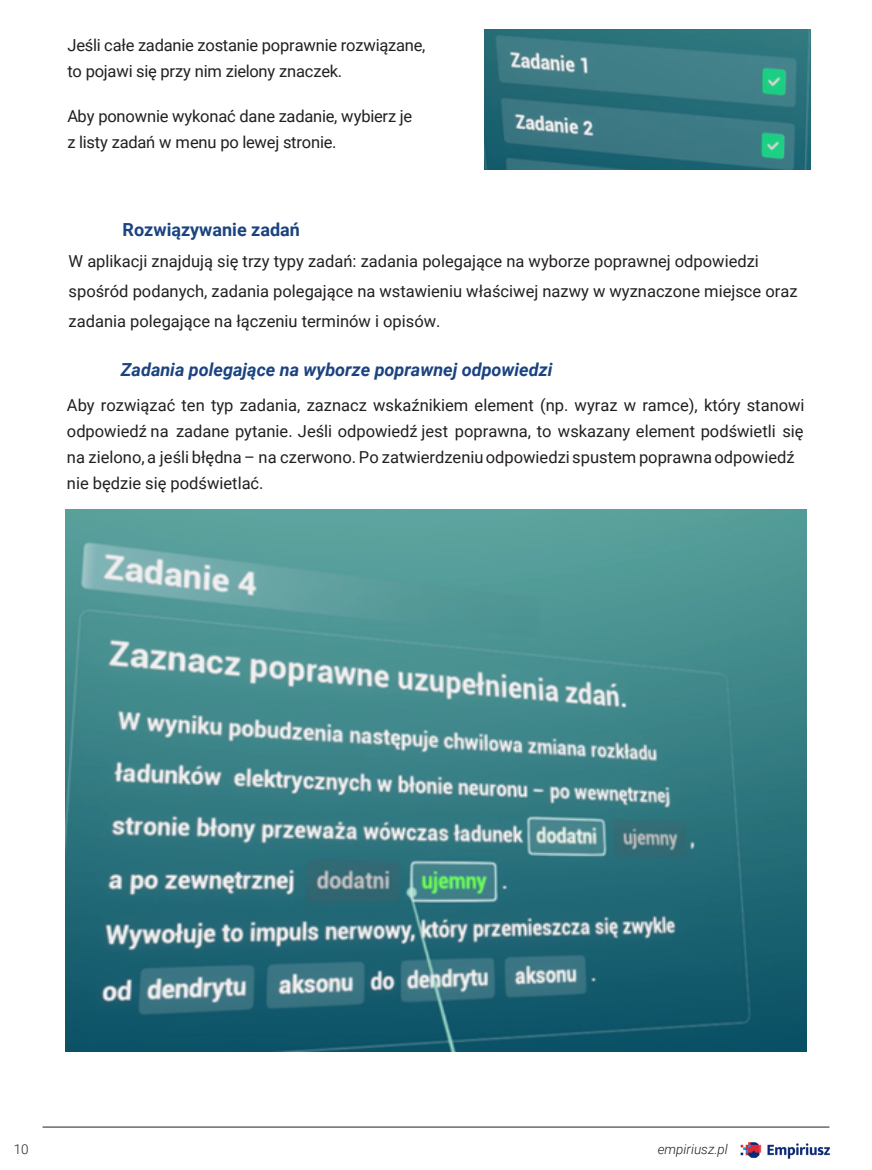
<style>
.page{position:relative;width:872px;height:1170px;background:#fff}
.page>*{position:absolute;margin:0;border:0;box-sizing:border-box;transform-origin:0 0}
.t1{font:italic 700 18px "Roboto";color:#1b4380}
.t2{font:700 18px "Roboto";color:#1b4380}
.t3{font:16.5px/26px "Roboto";color:#231f20}
.t4{font:italic 300 13.5px "Roboto";color:#231f20}
.t5{font:300 13.5px "Roboto";color:#231f20}
</style>
<div class="page">
<hr style="left:43px;top:1126px;width:786px;height:1px;background:#231f20">
<img style="left:740px;top:1142px;width:90px;height:17px">
<img style="left:485px;top:29px;width:325px;height:140px">
<img style="left:65px;top:510px;width:741px;height:541px">
<p class="t3" style="left:67px;top:31px;width:359px">Jeśli całe zadanie zostanie poprawnie rozwiązane, to pojawi się przy nim zielony znaczek.</p>
<p class="t3" style="left:67px;top:103px;width:346px">Aby ponownie wykonać dane zadanie, wybierz je z listy zadań w menu po lewej stronie.</p>
<p class="t2" style="left:123px;top:217px;width:179px">Rozwiązywanie zadań</p>
<p class="t3" style="left:69px;top:245px;width:730px;line-height:29.8px">W aplikacji znajdują się trzy typy zadań: zadania polegające na wyborze poprawnej odpowiedzi spośród podanych, zadania polegające na wstawieniu właściwej nazwy w wyznaczone miejsce oraz zadania polegające na łączeniu terminów i opisów.</p>
<p class="t1" style="left:121px;top:357px;width:433px">Zadania polegające na wyborze poprawnej odpowiedzi</p>
<p class="t3" style="left:67px;top:391px;width:739px">Aby rozwiązać ten typ zadania, zaznacz wskaźnikiem element (np. wyraz w ramce), który stanowi odpowiedź na zadane pytanie. Jeśli odpowiedź jest poprawna, to wskazany element podświetli się na zielono, a jeśli błędna – na czerwono. Po zatwierdzeniu odpowiedzi spustem poprawna odpowiedź nie będzie się podświetlać.</p>
<p class="t5" style="left:14px;top:1139px;width:16px">10</p>
<p class="t4" style="left:657px;top:1139px;width:72px">empiriusz.pl</p>
</div>
